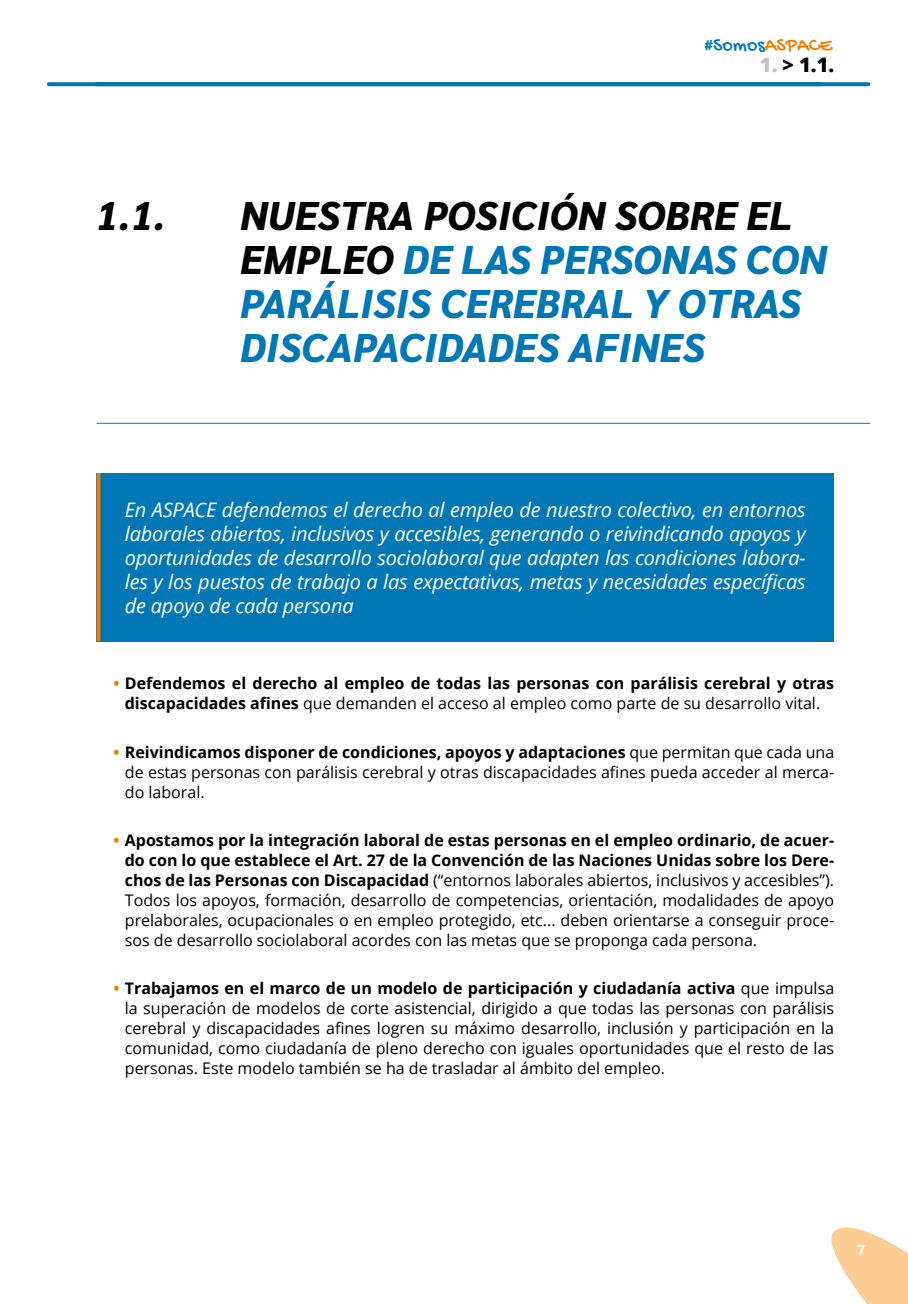
<style>
.page{position:relative;width:908px;height:1304px;background:#fff}
.page>*{position:absolute;margin:0;border:0;box-sizing:border-box;transform-origin:0 0}
.t1{font:italic 800 40px/44px "Sarabun";color:#0078b5}
.t2{font:italic 800 40px "Sarabun";color:#000}
.t3{font:italic 20px/24px "Open Sans";letter-spacing:-.01em;color:#fff;text-align:justify}
.t4{font:20px "Gochi Hand";color:#0078b5}
.t5{font:800 20px "Open Sans";color:#000}
.t6{font:16px/20px "Open Sans";color:#000;text-align:justify}
.t7{font:700 16px/20px "Open Sans";color:#000;text-align:center}
.t8{font:600 14px "Open Sans";color:#fff}
.s1{color:#ef7d00}
.s2{color:#c1c0c0}
.s3{color:#000}
.s4{font-weight:400}
.s5{font-weight:700;color:#ef7d00}
.s6{font-weight:700}
</style>
<div class="page">
<svg style="left:831px;top:1227px;width:76px;height:77px"></svg>
<svg style="left:820px;top:82px;width:47px;height:4px"></svg>
<hr style="left:49px;top:82px;width:771px;height:4px;background:#0078b5">
<hr style="left:97px;top:423px;width:772px;height:1px;background:#0078b5">
<div style="left:96px;top:473px;width:737px;height:168px;background:#0078b5"></div>
<svg style="left:96px;top:473px;width:4px;height:168px"></svg>
<p class="t4" style="left:703px;top:35px;width:129px">#Somos<span class="s1">ASPACE</span></p>
<p class="t5" style="left:759px;top:50px;width:76px"><span class="s2">1.</span> &gt; 1.1.</p>
<h1 class="t2" style="left:96px;top:193px;width:71px">1.1.</h1>
<h1 class="t1" style="left:240px;top:194px;width:588px"><span class="s3">NUESTRA POSICIÓN SOBRE EL<br>EMPLEO</span> DE LAS PERSONAS CON<br>PARÁLISIS CEREBRAL Y OTRAS<br>DISCAPACIDADES AFINES</h1>
<p class="t3" style="left:125px;top:497px;width:682px">En ASPACE defendemos el derecho al empleo de nuestro colectivo, en entornos laborales abiertos, inclusivos y accesibles, generando o reivindicando apoyos y oportunidades de desarrollo sociolaboral que adapten las condiciones labora&shy;les y los puestos de trabajo a las expectativas, metas y necesidades específicas de apoyo de cada persona</p>
<p class="t7" style="left:113px;top:673px;width:722px"><span class="s1">•</span> Defendemos el derecho al empleo de todas las personas con parálisis cerebral y otras discapacidades afines <span class="s4">que demanden el acceso al empleo como parte de su desarrollo vital.</span></p>
<p class="t6" style="left:125px;top:741px;width:710px;text-indent:-11px"><span class="s5">•</span> <span class="s6">Reivindicamos disponer de condiciones, apoyos y adaptaciones</span> que permitan que cada una de estas personas con parálisis cerebral y otras discapacidades afines pueda acceder al merca&shy;do laboral.</p>
<p class="t6" style="left:125px;top:830px;width:710px;text-indent:-11px"><span class="s5">•</span> <span class="s6">Apostamos por la integración laboral de estas personas en el empleo ordinario, de acuer&shy;do con lo que establece el Art. 27 de la Convención de las Naciones Unidas sobre los Dere&shy;chos de las Personas con Discapacidad</span> (“entornos laborales abiertos, inclusivos y accesibles”).<br>Todos los apoyos, formación, desarrollo de competencias, orientación, modalidades de apoyo prelaborales, ocupacionales o en empleo protegido, etc... deben orientarse a conseguir proce&shy;sos de desarrollo sociolaboral acordes con las metas que se proponga cada persona.</p>
<p class="t6" style="left:125px;top:978px;width:710px;text-indent:-11px"><span class="s5">•</span> <span class="s6">Trabajamos en el marco de un modelo de participación y ciudadanía activa</span> que impulsa la superación de modelos de corte asistencial, dirigido a que todas las personas con parálisis cerebral y discapacidades afines logren su máximo desarrollo, inclusión y participación en la comunidad, como ciudadanía de pleno derecho con iguales oportunidades que el resto de las personas. Este modelo también se ha de trasladar al ámbito del empleo.</p>
<p class="t8" style="left:856px;top:1240px;width:9px">7</p>
</div>
